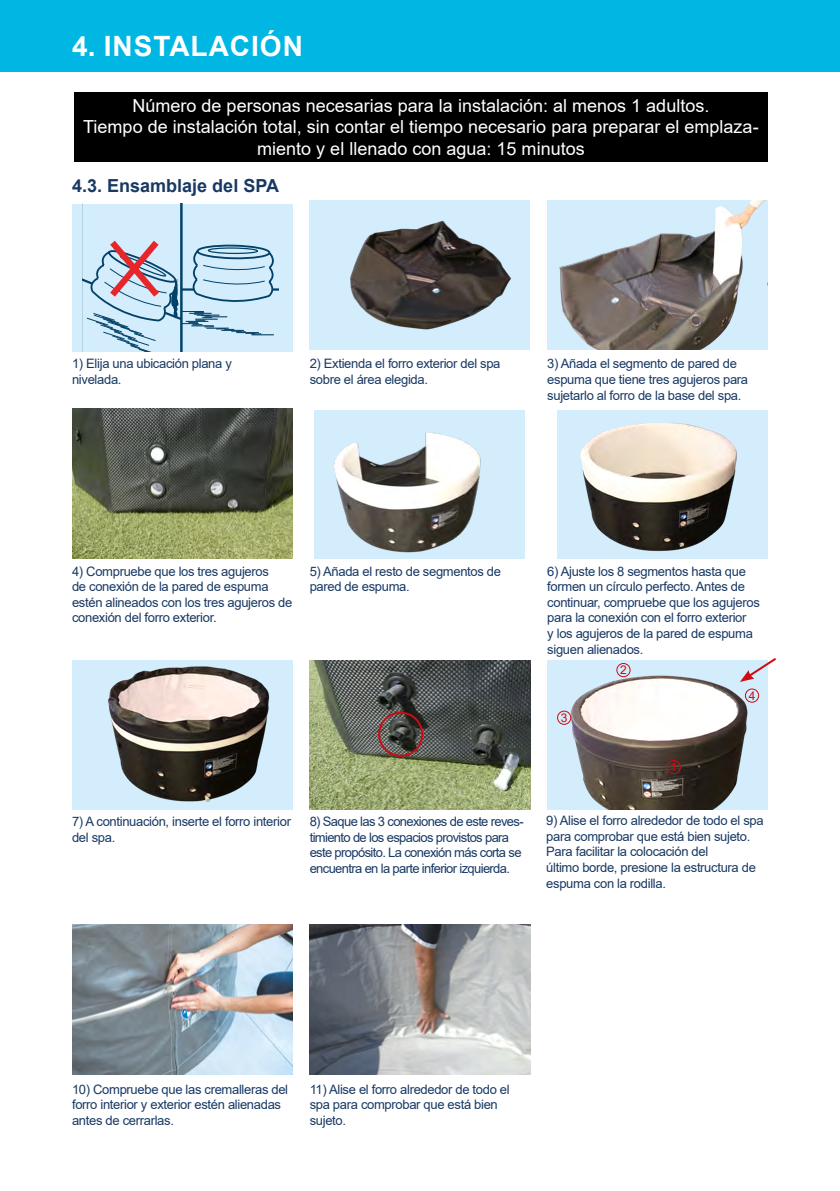
<style>
.page{position:relative;width:840px;height:1191px;background:#fff}
.page>*{position:absolute;margin:0;border:0;box-sizing:border-box;transform-origin:0 0}
.t1{font:700 28px "Arial";letter-spacing:.035em;color:#fff}
.t2{font:18px/21.6px "Arial";color:#fff;text-align:center}
.t3{font:700 18px "Arial";color:#183964}
.t4{font:13px/15.6px "Arial";letter-spacing:-.025em;color:#183964}
.t5{font:13px/15.6px "Arial";letter-spacing:-.05em;color:#183964}
.t6{font:12px "Arial";color:#ce0b10}
</style>
<div class="page">
<div style="left:0;top:0;width:839px;height:72px;background:#00b7e4"></div>
<img style="left:314px;top:410px;width:211px;height:149px">
<img style="left:72px;top:660px;width:220px;height:150px">
<img style="left:547px;top:660px;width:220px;height:150px">
<img style="left:309px;top:200px;width:221px;height:150px">
<img style="left:547px;top:200px;width:220px;height:150px">
<img style="left:557px;top:410px;width:210px;height:149px">
<img style="left:72px;top:924px;width:220px;height:150px">
<div style="left:72px;top:204px;width:220px;height:147px;background:#d4edfc"></div>
<svg style="left:82px;top:204px;width:196px;height:148px"></svg>
<img style="left:72px;top:409px;width:220px;height:149px">
<img style="left:309px;top:660px;width:221px;height:150px">
<img style="left:309px;top:924px;width:221px;height:150px">
<div style="left:74px;top:92px;width:693px;height:70px;background:#000"></div>
<div style="left:666px;top:760px;width:14px;height:14px;border:1px solid #ce0b10;border-radius:50%"></div>
<div style="left:616px;top:663px;width:14px;height:14px;border:1px solid #ce0b10;border-radius:50%"></div>
<div style="left:556px;top:710px;width:15px;height:15px;border:1px solid #ce0b10;border-radius:50%"></div>
<div style="left:744px;top:688px;width:14px;height:14px;border:1px solid #ce0b10;border-radius:50%"></div>
<svg style="left:739px;top:658px;width:37px;height:24px"></svg>
<div style="left:378px;top:711px;width:45px;height:46px;border:2px solid #ce0b10;border-radius:50%"></div>
<h1 class="t1" style="left:72px;top:26px;width:232px">4. INSTALACIÓN</h1>
<h2 class="t2" style="left:83px;top:94px;width:676px">Número de personas necesarias para la instalación: al menos 1 adultos.<br>Tiempo de instalación total, sin contar el tiempo necesario para preparar el emplaza&shy;miento y el llenado con agua: 15 minutos</h2>
<h2 class="t3" style="left:72px;top:173px;width:208px">4.3. Ensamblaje del SPA</h2>
<p class="t4" style="left:72px;top:356px;width:161px">1) Elija una ubicación plana y nivelada.</p>
<p class="t4" style="left:309px;top:356px;width:192px">2) Extienda el forro exterior del spa sobre el área elegida.</p>
<p class="t4" style="left:547px;top:356px;width:202px">3) Añada el segmento de pared de espuma que tiene tres agujeros para sujetarlo al forro de la base del spa.</p>
<p class="t4" style="left:72px;top:563px;width:221px">4) Compruebe que los tres agujeros<br>de conexión de la pared de espuma estén alineados con los tres agujeros de conexión del forro exterior.</p>
<p class="t4" style="left:309px;top:563px;width:193px">5) Añada el resto de segmentos de pared de espuma.</p>
<p class="t4" style="left:72px;top:813px;width:220px">7) A continuación, inserte el forro interior del spa.</p>
<p class="t5" style="left:309px;top:813px;width:215px">8) Saque las 3 conexiones de este reves&shy;timiento de los espacios provistos para este propósito. La conexión más corta se encuentra en la parte inferior izquierda.</p>
<p class="t4" style="left:547px;top:563px;width:214px">6) Ajuste los 8 segmentos hasta que formen un círculo perfecto. Antes de continuar, compruebe que los agujeros para la conexión con el forro exterior<br>y los agujeros de la pared de espuma siguen alienados.</p>
<p class="t6" style="left:560px;top:709px;width:8px">3</p>
<p class="t6" style="left:619px;top:662px;width:8px">2</p>
<p class="t6" style="left:670px;top:759px;width:8px">1</p>
<p class="t6" style="left:748px;top:687px;width:8px">4</p>
<p class="t4" style="left:546px;top:812px;width:219px">9) Alise el forro alrededor de todo el spa para comprobar que está bien sujeto.<br>Para facilitar la colocación del<br>último borde, presione la estructura de espuma con la rodilla.</p>
<p class="t4" style="left:72px;top:1081px;width:217px">10) Compruebe que las cremalleras del forro interior y exterior estén alienadas antes de cerrarlas.</p>
<p class="t4" style="left:309px;top:1081px;width:201px">11) Alise el forro alrededor de todo el spa para comprobar que está bien sujeto.</p>
</div>
